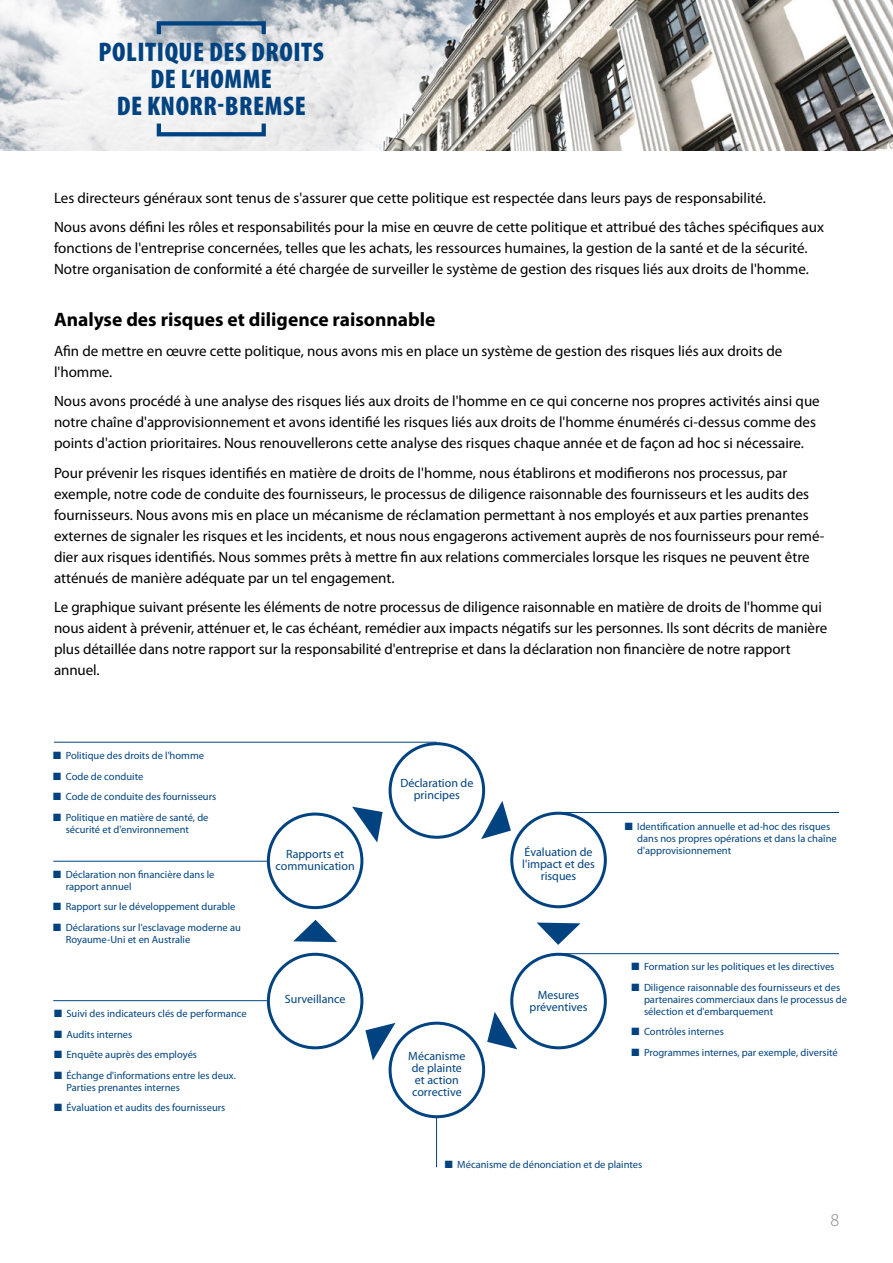
<style>
.page{position:relative;width:893px;height:1263px;background:#fff}
.page>*{position:absolute;margin:0;border:0;box-sizing:border-box;transform-origin:0 0}
.t1{font:900 condensed 27px/27px "Myriad Pro";letter-spacing:.02em;color:#004380;text-align:center}
.t2{font:700 19.5px "Myriad Pro";color:#000}
.t3{font:300 18px "Myriad Pro";color:#878787}
.t4{font:15px/21px "Myriad Pro";color:#000}
.t5{font:12px/12px "Myriad Pro";color:#004380;text-align:center}
.t6{font:10.5px/12px "Myriad Pro";color:#004380}
</style>
<div class="page">
<img style="left:0;top:0;width:893px;height:151px">
<div style="left:157px;top:121px;width:109px;height:15px;border:4px solid #004380"></div>
<div style="left:157px;top:21px;width:109px;height:15px;border:4px solid #004380"></div>
<div style="left:389px;top:742px;width:96px;height:97px;border:3px solid #004380;border-radius:50%"></div>
<div style="left:510px;top:812px;width:97px;height:96px;border:3px solid #004380;border-radius:50%"></div>
<div style="left:510px;top:953px;width:97px;height:96px;border:3px solid #004380;border-radius:50%"></div>
<div style="left:389px;top:1022px;width:96px;height:96px;border:3px solid #004380;border-radius:50%"></div>
<svg style="left:365px;top:1023px;width:30px;height:37px"></svg>
<svg style="left:487px;top:1012px;width:30px;height:37px"></svg>
<svg style="left:293px;top:920px;width:44px;height:22px"></svg>
<svg style="left:537px;top:922px;width:43px;height:23px"></svg>
<svg style="left:352px;top:807px;width:31px;height:35px"></svg>
<svg style="left:481px;top:801px;width:30px;height:38px"></svg>
<hr style="left:54px;top:742px;width:383px;height:1px;background:#004380">
<hr style="left:53px;top:861px;width:220px;height:1px;background:#004380">
<div style="left:268px;top:814px;width:94px;height:94px;background:#fff;border-radius:50%"></div>
<div style="left:267px;top:812px;width:96px;height:97px;border:3px solid #004380;border-radius:50%"></div>
<hr style="left:53px;top:1000px;width:214px;height:1px;background:#004380">
<div style="left:267px;top:953px;width:96px;height:96px;border:3px solid #004380;border-radius:50%"></div>
<hr style="left:553px;top:812px;width:286px;height:1px;background:#004380">
<hr style="left:553px;top:953px;width:286px;height:1px;background:#004380">
<hr style="left:436px;top:1118px;width:1px;height:49px;background:#004380">
<h1 class="t1" style="left:99px;top:39px;width:227px">POLITIQUE DES DROITS<br>DE L‘HOMME<br>DE KNORR-BREMSE</h1>
<p class="t4" style="left:54px;top:183px;width:771px;line-height:29.5px">Les directeurs généraux sont tenus de s'assurer que cette politique est respectée dans leurs pays de responsabilité.<br>Nous avons défini les rôles et responsabilités pour la mise en œuvre de cette politique et attribué des tâches spécifiques aux</p>
<p class="t4" style="left:54px;top:238px;width:756px">fonctions de l'entreprise concernées, telles que les achats, les ressources humaines, la gestion de la santé et de la sécurité.<br>Notre organisation de conformité a été chargée de surveiller le système de gestion des risques liés aux droits de l'homme.</p>
<h2 class="t2" style="left:54px;top:309px;width:383px">Analyse des risques et diligence raisonnable</h2>
<p class="t4" style="left:54px;top:340px;width:730px">Afin de mettre en œuvre cette politique, nous avons mis en place un système de gestion des risques liés aux droits de l'homme.</p>
<p class="t4" style="left:54px;top:391px;width:767px">Nous avons procédé à une analyse des risques liés aux droits de l'homme en ce qui concerne nos propres activités ainsi que notre chaîne d'approvisionnement et avons identifié les risques liés aux droits de l'homme énumérés ci-dessus comme des points d'action prioritaires. Nous renouvellerons cette analyse des risques chaque année et de façon ad hoc si nécessaire.</p>
<p class="t4" style="left:54px;top:462px;width:772px">Pour prévenir les risques identifiés en matière de droits de l'homme, nous établirons et modifierons nos processus, par exemple, notre code de conduite des fournisseurs, le processus de diligence raisonnable des fournisseurs et les audits des fournisseurs. Nous avons mis en place un mécanisme de réclamation permettant à nos employés et aux parties prenantes externes de signaler les risques et les incidents, et nous nous engagerons activement auprès de nos fournisseurs pour remé&shy;dier aux risques identifiés. Nous sommes prêts à mettre fin aux relations commerciales lorsque les risques ne peuvent être atténués de manière adéquate par un tel engagement.</p>
<p class="t4" style="left:54px;top:597px;width:775px">Le graphique suivant présente les éléments de notre processus de diligence raisonnable en matière de droits de l'homme qui nous aident à prévenir, atténuer et, le cas échéant, remédier aux impacts négatifs sur les personnes. Ils sont décrits de manière plus détaillée dans notre rapport sur la responsabilité d'entreprise et dans la déclaration non financière de notre rapport annuel.</p>
<p class="t6" style="left:53px;top:750px;width:152px">■ Politique des droits de l'homme</p>
<p class="t6" style="left:53px;top:770px;width:92px">■ Code de conduite</p>
<p class="t6" style="left:53px;top:791px;width:165px">■ Code de conduite des fournisseurs</p>
<p class="t6" style="left:66px;top:811px;width:144px;text-indent:-12px">■ Politique en matière de santé, de sécurité et d'environnement</p>
<p class="t6" style="left:66px;top:869px;width:150px;text-indent:-12px">■ Déclaration non financière dans le rapport annuel</p>
<p class="t6" style="left:53px;top:901px;width:184px">■ Rapport sur le développement durable</p>
<p class="t6" style="left:66px;top:922px;width:177px;text-indent:-12px">■ Déclarations sur l'esclavage moderne au<br>Royaume-Uni et en Australie</p>
<p class="t6" style="left:54px;top:1008px;width:194px">■ Suivi des indicateurs clés de performance</p>
<p class="t6" style="left:54px;top:1029px;width:80px">■ Audits internes</p>
<p class="t6" style="left:54px;top:1049px;width:145px">■ Enquête auprès des employés</p>
<p class="t6" style="left:66px;top:1070px;width:171px;text-indent:-12px">■ Échange d'informations entre les deux.<br>Parties prenantes internes</p>
<p class="t6" style="left:54px;top:1102px;width:173px">■ Évaluation et audits des fournisseurs</p>
<p class="t5" style="left:276px;top:848px;width:81px">Rapports et communication</p>
<p class="t5" style="left:285px;top:993px;width:62px">Surveillance</p>
<p class="t5" style="left:400px;top:778px;width:74px">Déclaration de principes</p>
<p class="t5" style="left:408px;top:1050px;width:59px;text-align:left">Mécanisme de plainte et action corrective</p>
<p class="t5" style="left:522px;top:846px;width:74px">Évaluation de l'impact et des risques</p>
<p class="t6" style="left:637px;top:820px;width:201px;text-indent:-12px">■ Identification annuelle et ad-hoc des risques dans nos propres opérations et dans la chaîne d'approvisionnement</p>
<p class="t5" style="left:529px;top:989px;width:60px">Mesures préventives</p>
<p class="t6" style="left:631px;top:961px;width:204px">■ Formation sur les politiques et les directives</p>
<p class="t6" style="left:644px;top:982px;width:205px;text-indent:-12px">■ Diligence raisonnable des fournisseurs et des partenaires commerciaux dans le processus de sélection et d'embarquement</p>
<p class="t6" style="left:631px;top:1026px;width:94px">■ Contrôles internes</p>
<p class="t6" style="left:631px;top:1047px;width:208px">■ Programmes internes, par exemple, diversité</p>
<p class="t6" style="left:445px;top:1158px;width:199px">■ Mécanisme de dénonciation et de plaintes</p>
<p class="t3" style="left:831px;top:1210px;width:10px">8</p>
</div>
